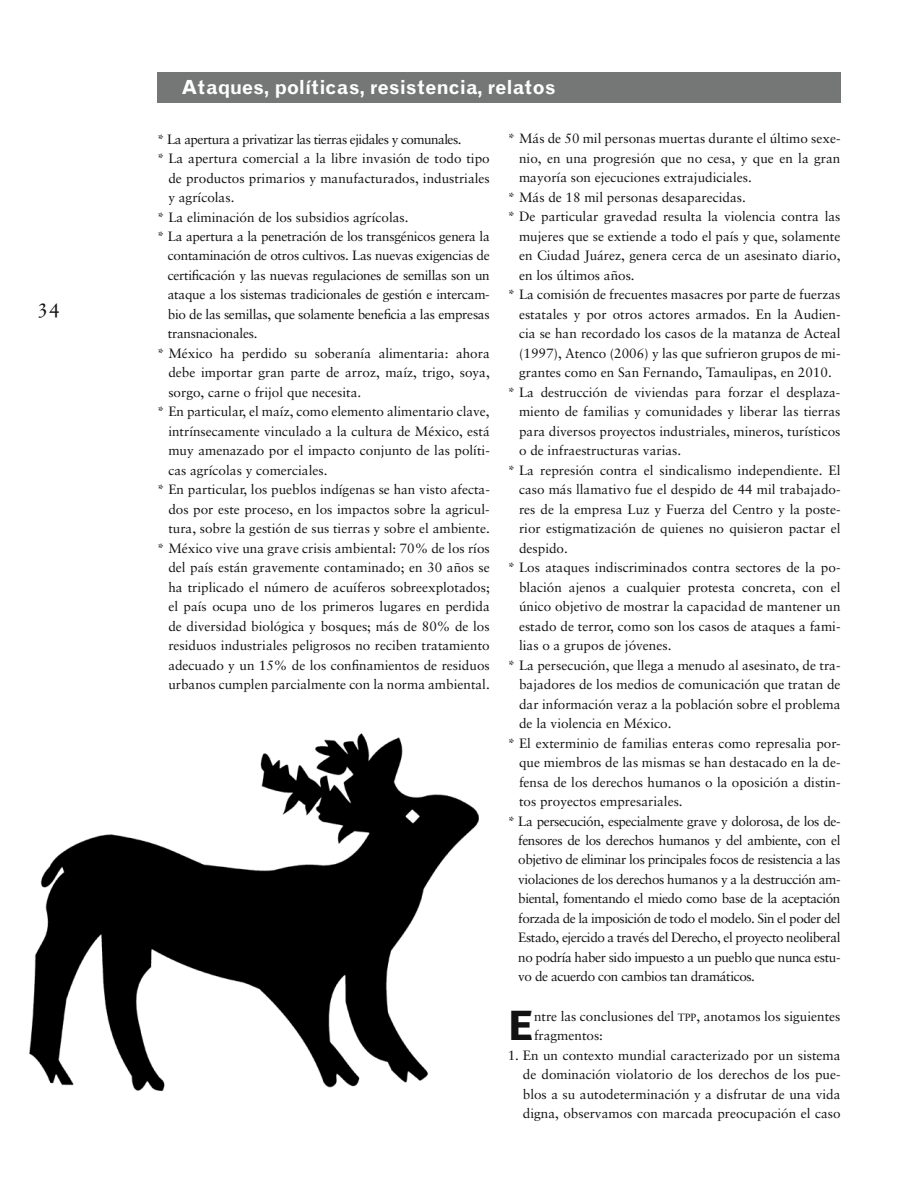
<style>
.page{position:relative;width:915px;height:1191px;background:#fff}
.page>*{position:absolute;margin:0;border:0;box-sizing:border-box;transform-origin:0 0}
.t1{font:700 40.5px "Grotesque";color:#121212}
.t2{font:21px "Sabon Roman SC";color:#121212}
.t3{font:700 19.5px "Grotesque";color:#fff}
.t4{font:13.5px/19.5px "Sabon";color:#121212}
.t5{font:13.5px "Sabon";letter-spacing:-.03em;color:#121212}
.t6{font:13.5px "Sabon";letter-spacing:-.02em;color:#121212}
.t7{font:13.5px "Sabon";letter-spacing:-.04em;color:#121212}
.s1{font-size:10.5px}
</style>
<div class="page">
<div style="left:157px;top:72px;width:683px;height:30px;background:#757776"></div>
<img style="left:29px;top:733px;width:450px;height:358px">
<h2 class="t2" style="left:37px;top:293px;width:25px">34</h2>
<h3 class="t3" style="left:181px;top:75px;width:375px">Ataques, políticas, resistencia, relatos</h3>
<p class="t7" style="left:157px;top:131px;width:306px">* La apertura a privatizar las tierras ejidales y comunales.</p>
<p class="t4" style="left:157px;top:148px;width:334px">* La apertura comercial a la libre invasión de todo tipo</p>
<p class="t4" style="left:168px;top:168px;width:323px">de productos primarios y manufacturados, industriales</p>
<p class="t4" style="left:168px;top:187px;width:68px">y agrícolas.</p>
<p class="t4" style="left:157px;top:207px;width:253px">* La eliminación de los subsidios agrícolas.</p>
<p class="t6" style="left:157px;top:228px;width:334px">* La apertura a la penetración de los transgénicos genera la</p>
<p class="t6" style="left:168px;top:248px;width:323px">contaminación de otros cultivos. Las nuevas exigencias de</p>
<p class="t6" style="left:168px;top:267px;width:323px">certificación y las nuevas regulaciones de semillas son un</p>
<p class="t6" style="left:168px;top:287px;width:323px">ataque a los sistemas tradicionales de gestión e intercam-</p>
<p class="t6" style="left:168px;top:306px;width:323px">bio de las semillas, que solamente beneficia a las empresas</p>
<p class="t6" style="left:168px;top:326px;width:91px">transnacionales.</p>
<p class="t4" style="left:157px;top:343px;width:334px">* México ha perdido su soberanía alimentaria: ahora</p>
<p class="t4" style="left:168px;top:363px;width:323px">debe importar gran parte de arroz, maíz, trigo, soya,</p>
<p class="t4" style="left:168px;top:382px;width:194px">sorgo, carne o frijol que necesita.</p>
<p class="t4" style="left:157px;top:402px;width:334px">* En particular, el maíz, como elemento alimentario clave,</p>
<p class="t4" style="left:168px;top:421px;width:323px">intrínsecamente vinculado a la cultura de México, está</p>
<p class="t4" style="left:168px;top:441px;width:323px">muy amenazado por el impacto conjunto de las políti-</p>
<p class="t4" style="left:168px;top:460px;width:160px">cas agrícolas y comerciales.</p>
<p class="t4" style="left:157px;top:480px;width:334px">* En particular, los pueblos indígenas se han visto afecta-</p>
<p class="t4" style="left:168px;top:499px;width:323px">dos por este proceso, en los impactos sobre la agricul-</p>
<p class="t4" style="left:168px;top:519px;width:323px">tura, sobre la gestión de sus tierras y sobre el ambiente.</p>
<p class="t4" style="left:157px;top:538px;width:334px">* México vive una grave crisis ambiental: 70% de los ríos</p>
<p class="t4" style="left:168px;top:557px;width:323px">del país están gravemente contaminado; en 30 años se</p>
<p class="t4" style="left:168px;top:577px;width:323px">ha triplicado el número de acuíferos sobreexplotados;</p>
<p class="t4" style="left:168px;top:596px;width:323px">el país ocupa uno de los primeros lugares en perdida</p>
<p class="t4" style="left:168px;top:616px;width:323px">de diversidad biológica y bosques; más de 80% de los</p>
<p class="t4" style="left:168px;top:635px;width:323px">residuos industriales peligrosos no reciben tratamiento</p>
<p class="t4" style="left:168px;top:655px;width:323px">adecuado y un 15% de los confinamientos de residuos</p>
<p class="t4" style="left:168px;top:674px;width:323px">urbanos cumplen parcialmente con la norma ambiental.</p>
<p class="t4" style="left:507px;top:129px;width:334px">* Más de 50 mil personas muertas durante el último sexe-</p>
<p class="t4" style="left:519px;top:148px;width:323px">nio, en una progresión que no cesa, y que en la gran</p>
<p class="t4" style="left:519px;top:168px;width:234px">mayoría son ejecuciones extrajudiciales.</p>
<p class="t4" style="left:507px;top:187px;width:239px">* Más de 18 mil personas desaparecidas.</p>
<p class="t4" style="left:507px;top:207px;width:334px">* De particular gravedad resulta la violencia contra las</p>
<p class="t4" style="left:519px;top:226px;width:323px">mujeres que se extiende a todo el país y que, solamente</p>
<p class="t4" style="left:519px;top:246px;width:323px">en Ciudad Juárez, genera cerca de un asesinato diario,</p>
<p class="t4" style="left:519px;top:265px;width:117px">en los últimos años.</p>
<p class="t4" style="left:507px;top:285px;width:334px">* La comisión de frecuentes masacres por parte de fuerzas</p>
<p class="t4" style="left:519px;top:304px;width:323px">estatales y por otros actores armados. En la Audien-</p>
<p class="t4" style="left:519px;top:324px;width:323px">cia se han recordado los casos de la matanza de Acteal</p>
<p class="t4" style="left:519px;top:343px;width:323px">(1997), Atenco (2006) y las que sufrieron grupos de mi-</p>
<p class="t4" style="left:519px;top:363px;width:314px">grantes como en San Fernando, Tamaulipas, en 2010.</p>
<p class="t4" style="left:507px;top:382px;width:334px">* La destrucción de viviendas para forzar el desplaza-</p>
<p class="t4" style="left:519px;top:402px;width:323px">miento de familias y comunidades y liberar las tierras</p>
<p class="t4" style="left:519px;top:421px;width:323px">para diversos proyectos industriales, mineros, turísticos</p>
<p class="t4" style="left:519px;top:440px;width:164px">o de infraestructuras varias.</p>
<p class="t4" style="left:507px;top:460px;width:334px">* La represión contra el sindicalismo independiente. El</p>
<p class="t4" style="left:519px;top:479px;width:323px">caso más llamativo fue el despido de 44 mil trabajado-</p>
<p class="t4" style="left:519px;top:499px;width:323px">res de la empresa Luz y Fuerza del Centro y la poste-</p>
<p class="t4" style="left:519px;top:518px;width:323px">rior estigmatización de quienes no quisieron pactar el</p>
<p class="t4" style="left:519px;top:538px;width:50px">despido.</p>
<p class="t4" style="left:507px;top:557px;width:334px">* Los ataques indiscriminados contra sectores de la po-</p>
<p class="t4" style="left:519px;top:577px;width:323px">blación ajenos a cualquier protesta concreta, con el</p>
<p class="t4" style="left:519px;top:596px;width:323px">único objetivo de mostrar la capacidad de mantener un</p>
<p class="t4" style="left:519px;top:616px;width:323px">estado de terror, como son los casos de ataques a fami-</p>
<p class="t4" style="left:519px;top:635px;width:154px">lias o a grupos de jóvenes.</p>
<p class="t4" style="left:507px;top:655px;width:334px">* La persecución, que llega a menudo al asesinato, de tra-</p>
<p class="t4" style="left:519px;top:674px;width:323px">bajadores de los medios de comunicación que tratan de</p>
<p class="t4" style="left:519px;top:694px;width:323px">dar información veraz a la población sobre el problema</p>
<p class="t4" style="left:519px;top:713px;width:154px">de la violencia en México.</p>
<p class="t4" style="left:507px;top:733px;width:334px">* El exterminio de familias enteras como represalia por-</p>
<p class="t4" style="left:519px;top:752px;width:323px">que miembros de las mismas se han destacado en la de-</p>
<p class="t4" style="left:519px;top:772px;width:323px">fensa de los derechos humanos o la oposición a distin-</p>
<p class="t4" style="left:519px;top:791px;width:165px">tos proyectos empresariales.</p>
<p class="t5" style="left:507px;top:812px;width:334px">* La persecución, especialmente grave y dolorosa, de los de-</p>
<p class="t5" style="left:518px;top:832px;width:323px">fensores de los derechos humanos y del ambiente, con el</p>
<p class="t5" style="left:518px;top:851px;width:324px">objetivo de eliminar los principales focos de resistencia a las</p>
<p class="t5" style="left:518px;top:871px;width:323px">violaciones de los derechos humanos y a la destrucción am-</p>
<p class="t5" style="left:518px;top:890px;width:323px">biental, fomentando el miedo como base de la aceptación</p>
<p class="t5" style="left:518px;top:910px;width:323px">forzada de la imposición de todo el modelo. Sin el poder del</p>
<p class="t5" style="left:518px;top:929px;width:323px">Estado, ejercido a través del Derecho, el proyecto neoliberal</p>
<p class="t5" style="left:518px;top:949px;width:323px">no podría haber sido impuesto a un pueblo que nunca estu-</p>
<p class="t5" style="left:518px;top:968px;width:238px">vo de acuerdo con cambios tan dramáticos.</p>
<h1 class="t1" style="left:507px;top:1002px;width:28px">E</h1>
<p class="t4" style="left:534px;top:1006px;width:308px">ntre las conclusiones del <span class="s1">TPP</span>, anotamos los siguientes fragmentos:</p>
<p class="t4" style="left:522px;top:1045px;width:319px;text-align:justify;text-indent:-15px">1. En un contexto mundial caracterizado por un sistema de dominación violatorio de los derechos de los pue&shy;blos a su autodeterminación y a disfrutar de una vida digna, observamos con marcada preocupación el caso</p>
</div>
